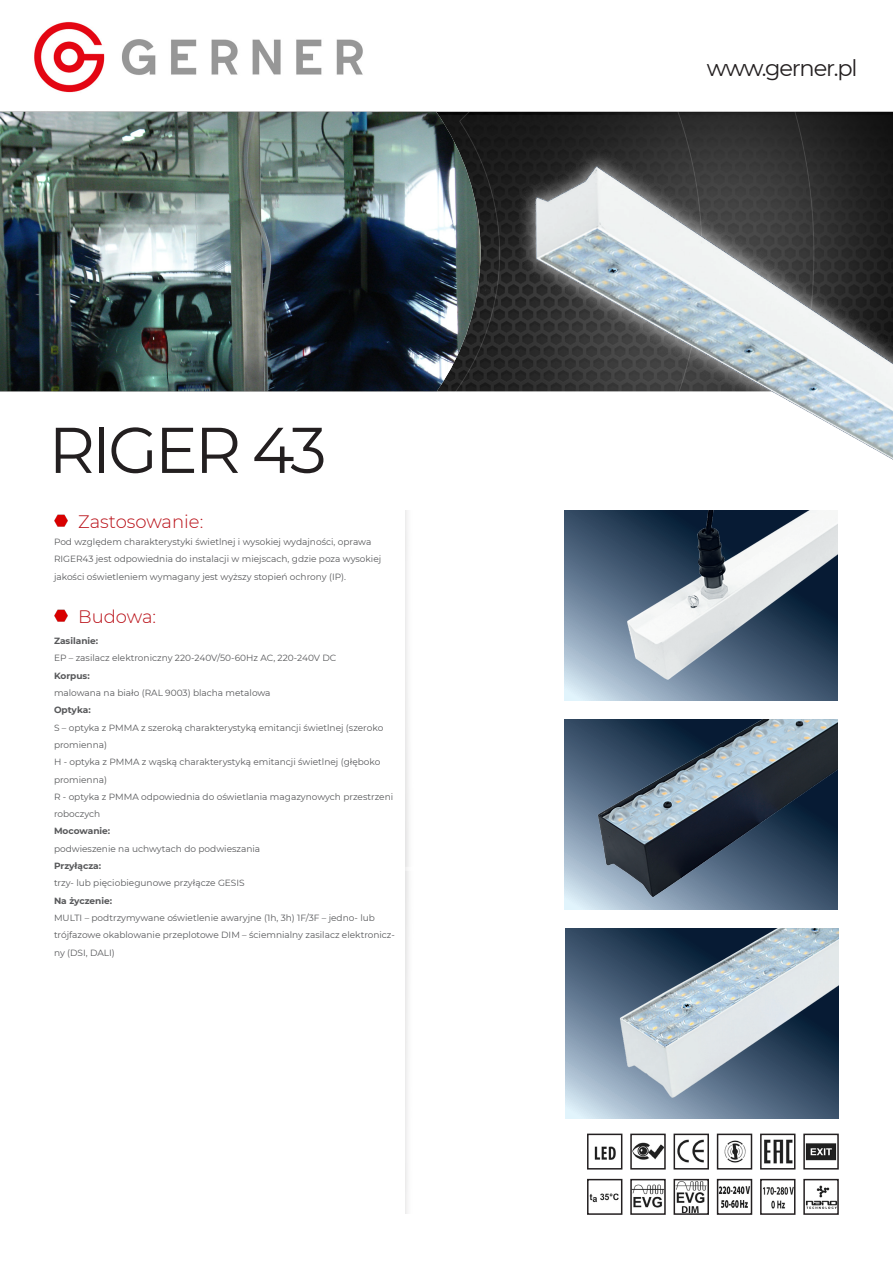
<style>
.page{position:relative;width:893px;height:1263px;background:#fff}
.page>*{position:absolute;margin:0;border:0;box-sizing:border-box;transform-origin:0 0}
.t1{font:64.5px "Montserrat";letter-spacing:-.05em;color:#231f20}
.t2{font:22.5px "Montserrat";letter-spacing:-.05em;color:#231f20}
._2010_tytuly_charakt{font:300 18px "Montserrat";color:#b90f17}
.punkty{font:300 18px "Montserrat";color:#b90f17}
._2010_charakterystyk{font:9px/17.2px "Montserrat";color:#57585a}
.punkty-2{font:9px/17.2px "Montserrat";color:#57585a}
.s1{font-weight:700}
</style>
<div class="page">
<img style="left:0;top:21px;width:893px;height:1194px">
<img style="left:406px;top:510px;width:10px;height:703px">
<svg style="left:565px;top:510px;width:28px;height:190px;background:#7c91a6"></svg>
<img style="left:593px;top:510px;width:245px;height:190px">
<div style="left:565px;top:719px;width:273px;height:190px;background:linear-gradient(to bottom,#28405d,#dbeefa)"></div>
<img style="left:571px;top:719px;width:267px;height:190px">
<svg style="left:566px;top:928px;width:30px;height:191px;background:#7b91a6"></svg>
<img style="left:596px;top:928px;width:243px;height:191px">
<img style="left:0;top:112px;width:480px;height:279px">
<div style="left:466px;top:121px;width:427px;height:377px;background:#fff;opacity:.61"></div>
<img style="left:486px;top:140px;width:407px;height:345px">
<img style="left:54px;top:513px;width:15px;height:15px">
<img style="left:54px;top:608px;width:15px;height:14px">
<img style="left:590px;top:1136px;width:29px;height:30px">
<div style="left:587px;top:1133px;width:35px;height:36px;border:2px solid #231f20"></div>
<img style="left:633px;top:1136px;width:30px;height:30px">
<div style="left:630px;top:1133px;width:36px;height:36px;border:2px solid #231f20"></div>
<img style="left:677px;top:1136px;width:29px;height:30px">
<div style="left:674px;top:1133px;width:35px;height:36px;border:2px solid #231f20"></div>
<img style="left:720px;top:1136px;width:29px;height:30px">
<div style="left:717px;top:1133px;width:35px;height:36px;border:2px solid #231f20"></div>
<img style="left:763px;top:1136px;width:29px;height:30px">
<div style="left:760px;top:1133px;width:35px;height:36px;border:2px solid #231f20"></div>
<img style="left:806px;top:1136px;width:30px;height:30px">
<div style="left:803px;top:1133px;width:36px;height:36px;border:2px solid #231f20"></div>
<img style="left:590px;top:1182px;width:29px;height:30px">
<div style="left:587px;top:1179px;width:35px;height:36px;border:2px solid #231f20"></div>
<img style="left:633px;top:1182px;width:30px;height:30px">
<div style="left:630px;top:1179px;width:36px;height:36px;border:2px solid #231f20"></div>
<img style="left:677px;top:1182px;width:29px;height:30px">
<div style="left:674px;top:1179px;width:35px;height:36px;border:2px solid #231f20"></div>
<img style="left:720px;top:1182px;width:29px;height:30px">
<div style="left:717px;top:1179px;width:35px;height:36px;border:2px solid #231f20"></div>
<img style="left:763px;top:1182px;width:29px;height:30px">
<div style="left:760px;top:1179px;width:35px;height:36px;border:2px solid #231f20"></div>
<img style="left:806px;top:1182px;width:30px;height:30px">
<div style="left:803px;top:1179px;width:36px;height:36px;border:2px solid #231f20"></div>
<p class="t1" style="left:48px;top:406px;width:280px">RIGER 43</p>
<p class="_2010_tytuly_charakt" style="left:78px;top:509px;width:127px">Zastosowanie:</p>
<p class="punkty-2" style="left:54px;top:533px;width:329px">Pod względem charakterystyki świetlnej i wysokiej wydajności, oprawa<br>RIGER43 jest odpowiednia do instalacji w miejscach, gdzie poza wysokiej jakości oświetleniem wymagany jest wyższy stopień ochrony (IP).</p>
<p class="punkty" style="left:78px;top:604px;width:79px">Budowa:</p>
<p class="_2010_charakterystyk" style="left:54px;top:632px;width:284px"><span class="s1">Zasilanie:<br></span>EP – zasilacz elektroniczny 220-240V/50-60Hz AC, 220-240V DC</p>
<p class="_2010_charakterystyk" style="left:54px;top:666px;width:218px"><span class="s1">Korpus:<br></span>malowana na biało (RAL 9003) blacha metalowa</p>
<p class="_2010_charakterystyk" style="left:54px;top:701px;width:331px"><span class="s1">Optyka:<br></span>S – optyka z PMMA z szeroką charakterystyką emitancji świetlnej (szeroko promienna)</p>
<p class="_2010_charakterystyk" style="left:54px;top:753px;width:328px">H - optyka z PMMA z wąską charakterystyką emitancji świetlnej (głęboko promienna)</p>
<p class="_2010_charakterystyk" style="left:54px;top:788px;width:341px">R - optyka z PMMA odpowiednia do oświetlania magazynowych przestrzeni roboczych</p>
<p class="_2010_charakterystyk" style="left:54px;top:822px;width:208px"><span class="s1">Mocowanie:<br></span>podwieszenie na uchwytach do podwieszania</p>
<p class="_2010_charakterystyk" style="left:54px;top:857px;width:192px"><span class="s1">Przyłącza:<br></span>trzy- lub pięciobiegunowe przyłącze GESIS</p>
<p class="_2010_charakterystyk" style="left:54px;top:892px;width:342px"><span class="s1">Na życzenie:<br></span>MULTI – podtrzymywane oświetlenie awaryjne (1h, 3h) 1F/3F – jedno- lub trójfazowe okablowanie przeplotowe DIM – ściemnialny zasilacz elektronicz&shy;ny (DSI, DALI)</p>
<p class="t2" style="left:707px;top:52px;width:152px">www.gerner.pl</p>
</div>
